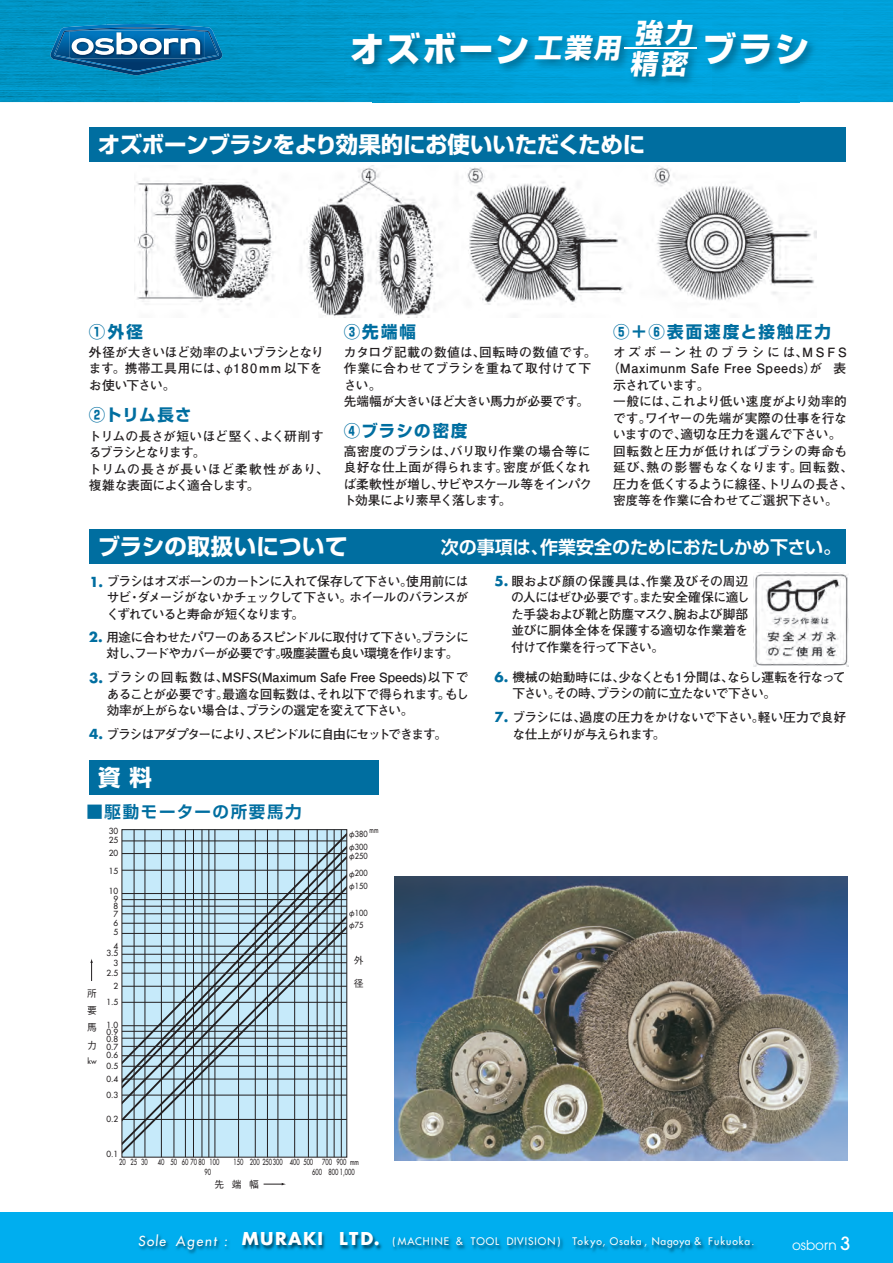
<style>
.page{position:relative;width:893px;height:1263px;background:#fff}
.page>*{position:absolute;margin:0;border:0;box-sizing:border-box;transform-origin:0 0}
.t1{font:800 34.5px "Shin Go Pro";letter-spacing:.05em;color:#fff}
.t2{font:700 27px/31.5px "Shin Go Pro";color:#fff}
.t3{font:700 22.5px "Shin Go Pro";letter-spacing:-.015em;color:#fff}
.t4{font:700 22.5px "Shin Go Pro";letter-spacing:.02em;color:#fff}
.t5{font:700 18px "Shin Go Pro De";color:#fff}
.t6{font:700 16.5px "Shin Go Pro";letter-spacing:.115em;color:#006ea0}
.t7{font:700 16.5px "Shin Go Pro De";letter-spacing:.1em;color:#006ea0}
.t8{font:700 16.5px "Shin Go Pro";letter-spacing:.075em;color:#006ea0}
.t9{font:13.5px "Avant Garde";color:#fff}
.t10{font:700 12.75px/16.5px "Futo Go B101 Pro";letter-spacing:-.035em;color:#231f20;text-align:justify}
.t11{font:700 12.75px/16.5px "Futo Go B101 Pro";letter-spacing:-.07em;color:#231f20;text-align:center}
.t12{font:700 12.75px/16.5px "Futo Go B101 Pro";letter-spacing:.01em;color:#231f20}
.t13{font:700 12.75px/16.5px "Futo Go B101 Pro";letter-spacing:-.01em;color:#231f20}
.t14{font:700 12.75px/16.5px "Futo Go B101 Pro";letter-spacing:-.06em;color:#231f20}
.t15{font:700 12.75px "Futo Go B101 Pro";color:#231f20}
.t16{font:700 12.75px "Futo Go B101 Pro";letter-spacing:-.09em;color:#231f20}
.t17{font:700 12.75px "Futo Go B101 Pro";letter-spacing:.04em;color:#231f20}
.t18{font:700 12.75px "Futo Go B101 Pro";letter-spacing:.05em;color:#231f20}
.t19{font:700 12.75px "Futo Go B101 Pro";letter-spacing:.015em;color:#231f20}
.t20{font:700 12.75px "Futo Go B101 Pro";letter-spacing:.215em;color:#231f20}
.t21{font:700 12.75px "Futo Go B101 Pro";letter-spacing:-.065em;color:#231f20}
.t22{font:10.2px "Futura";letter-spacing:.095em;color:#fff}
.t23{font:500 9.9px/17.2px "Gothic BBB Pro";color:#231f20;text-align:justify}
.t24{font:8.25px "Futura";color:#231f20;scale:.7 1}
.t25{font:8.25px/7.9px "Futura";color:#231f20}
.t26{font:8.25px/9.4px "Futura";color:#231f20;scale:.9 1}
.t27{font:7.65px "Futura";color:#231f20}
.s1{font-weight:700;font-size:27px}
.s2{font-family:"Gothic BBB Pro";font-weight:500}
.s3{font-family:"Futura";font-size:13.5px;color:#006ea0}
.s4{font-size:13.5px}
.s5{font-weight:700;font-size:17.25px}
.s6{font-weight:500;font-size:18px}
</style>
<div class="page">
<img style="left:134px;top:165px;width:682px;height:153px">
<img style="left:753px;top:572px;width:95px;height:94px">
<svg style="left:90px;top:959px;width:3px;height:22px"></svg>
<svg style="left:264px;top:1183px;width:22px;height:2px"></svg>
<div style="left:89px;top:128px;width:757px;height:34px;background:#006ea0"></div>
<div style="left:89px;top:530px;width:757px;height:34px;background:#006ea0"></div>
<div style="left:89px;top:760px;width:290px;height:34px;background:#006ea0"></div>
<hr style="left:134px;top:830px;width:1px;height:327px;background:#231f20">
<hr style="left:145px;top:830px;width:1px;height:327px;background:#231f20">
<hr style="left:161px;top:830px;width:1px;height:327px;background:#231f20">
<hr style="left:174px;top:830px;width:1px;height:327px;background:#231f20">
<hr style="left:185px;top:830px;width:1px;height:327px;background:#231f20">
<hr style="left:193px;top:830px;width:1px;height:327px;background:#231f20">
<hr style="left:202px;top:830px;width:1px;height:327px;background:#231f20">
<hr style="left:209px;top:830px;width:1px;height:327px;background:#231f20">
<hr style="left:215px;top:830px;width:1px;height:327px;background:#231f20">
<hr style="left:238px;top:830px;width:1px;height:327px;background:#231f20">
<hr style="left:255px;top:830px;width:1px;height:327px;background:#231f20">
<hr style="left:267px;top:830px;width:1px;height:327px;background:#231f20">
<hr style="left:278px;top:830px;width:1px;height:327px;background:#231f20">
<hr style="left:294px;top:830px;width:1px;height:327px;background:#231f20">
<hr style="left:308px;top:830px;width:1px;height:327px;background:#231f20">
<hr style="left:317px;top:830px;width:1px;height:327px;background:#231f20">
<hr style="left:327px;top:830px;width:1px;height:327px;background:#231f20">
<hr style="left:334px;top:830px;width:1px;height:327px;background:#231f20">
<hr style="left:341px;top:830px;width:1px;height:327px;background:#231f20">
<svg style="left:122px;top:833px;width:225px;height:13px;fill:#c6eafa"></svg>
<svg style="left:122px;top:846px;width:225px;height:10px;fill:#c6eafa"></svg>
<svg style="left:122px;top:856px;width:225px;height:18px;fill:#c6eafa"></svg>
<svg style="left:122px;top:874px;width:225px;height:12px;fill:#c6eafa"></svg>
<svg style="left:122px;top:886px;width:225px;height:29px;fill:#c6eafa"></svg>
<svg style="left:122px;top:915px;width:225px;height:11px;fill:#c6eafa"></svg>
<svg style="left:122px;top:926px;width:225px;height:228px;fill:#c6eafa"></svg>
<img style="left:395px;top:877px;width:452px;height:283px">
<img style="left:0;top:0;width:106px;height:102px">
<img style="left:106px;top:0;width:787px;height:25px">
<img style="left:160px;top:25px;width:213px;height:77px">
<img style="left:799px;top:25px;width:94px;height:77px">
<img style="left:106px;top:75px;width:54px;height:27px">
<img style="left:373px;top:95px;width:426px;height:7px">
<img style="left:344px;top:13px;width:482px;height:82px">
<hr style="left:625px;top:48px;width:72px;height:1px;background:#fff">
<svg style="left:51px;top:24px;width:171px;height:51px"></svg>
<div style="left:0;top:1212px;width:893px;height:51px;background:#00aeef"></div>
<img style="left:139px;top:1233px;width:617px;height:21px">
<h2 class="t2" style="left:630px;top:14px;width:68px">強力精密</h2>
<h1 class="t1" style="left:350px;top:21px;width:307px">オズボーン<span class="s1">工業用　</span></h1>
<h1 class="t1" style="left:702px;top:22px;width:108px">ブラシ</h1>
<h3 class="t3" style="left:98px;top:127px;width:549px">オズボーンブラシをより効果的にお使いいただくために</h3>
<p class="t6" style="left:89px;top:318px;width:56px">①外径</p>
<p class="t10" style="left:89px;top:342px;width:237px">外径が大きいほど効率のよいブラシとなります。携帯工具用には、<span class="s2">φ</span>180mm 以下をお使い下さい。</p>
<p class="t6" style="left:89px;top:402px;width:104px">②トリム長さ</p>
<p class="t13" style="left:89px;top:426px;width:242px">トリムの長さが短いほど堅く、よく研削するブラシとなります。<br>トリムの長さが長いほど柔軟性があり、複雑な表面によく適合します。</p>
<p class="t6" style="left:344px;top:318px;width:74px">③先端幅</p>
<p class="t12" style="left:344px;top:342px;width:254px">カタログ記載の数値は、回転時の数値です。作業に合わせてブラシを重ねて取付けて下さい。<br>先端幅が大きいほど大きい馬力が必要です。</p>
<p class="t8" style="left:344px;top:417px;width:125px">④ブラシの密度</p>
<p class="t10" style="left:344px;top:441px;width:250px;text-align:left">高密度のブラシは、バリ取り作業の場合等に良好な仕上面が得られます。密度が低くなれば柔軟性が増し、サビやスケール等をインパクト効果により素早く落します。</p>
<p class="t6" style="left:613px;top:318px;width:219px">⑤＋⑥表面速度と接触圧力</p>
<p class="t20" style="left:613px;top:342px;width:235px">オズボーン社のブラシには、MSFS</p>
<p class="t17" style="left:607px;top:358px;width:241px">（Maximunm Safe Free Speeds）が 表</p>
<p class="t21" style="left:613px;top:375px;width:98px">示されています。</p>
<p class="t15" style="left:613px;top:391px;width:235px">一般には、これより低い速度がより効率的</p>
<p class="t15" style="left:613px;top:408px;width:236px">です。ワイヤーの先端が実際の仕事を行な</p>
<p class="t10" style="left:613px;top:424px;width:230px">いますので、適切な圧力を選んで下さい。</p>
<p class="t19" style="left:613px;top:441px;width:236px">回転数と圧力が低ければブラシの寿命も</p>
<p class="t18" style="left:613px;top:457px;width:242px">延び、熱の影響もなくなります。回転数、</p>
<p class="t10" style="left:613px;top:474px;width:242px">圧力を低くするように線径、トリムの長さ、</p>
<p class="t10" style="left:613px;top:490px;width:226px">密度等を作業に合わせてご選択下さい。</p>
<h3 class="t4" style="left:98px;top:529px;width:251px">ブラシの取扱いについて</h3>
<h3 class="t5" style="left:441px;top:532px;width:402px">次の事項は、作業安全のためにおたしかめ下さい。</h3>
<p class="t10" style="left:107px;top:571px;width:363px;text-indent:-17px"><span class="s3">1.</span> ブラシはオズボーンのカートンに入れて保存して下さい。使用前にはサビ・ダメージがないかチェックして下さい。ホイールのバランスがくずれていると寿命が短くなります。</p>
<p class="t11" style="left:89px;top:627px;width:382px"><span class="s3">2.</span> 用途に合わせたパワーのあるスピンドルに取付けて下さい。ブラシに対し、フードやカバーが必要です。吸塵装置も良い環境を作ります。</p>
<p class="t10" style="left:107px;top:667px;width:364px;text-indent:-18px"><span class="s3">3.</span> ブラシの回転数は、MSFS(Maximum Safe Free Speeds)以下であることが必要です。最適な回転数は、それ以下で得られます。もし効率が上がらない場合は、ブラシの選定を変えて下さい。</p>
<p class="t16" style="left:89px;top:724px;width:359px"><span class="s3">4.</span> ブラシはアダプターにより、スピンドルに自由にセットできます。</p>
<h3 class="t3" style="left:98px;top:759px;width:55px">資 料</h3>
<p class="t7" style="left:86px;top:798px;width:217px">■駆動モーターの所要馬力</p>
<p class="t23" style="left:87px;top:983px;width:11px">所要馬力</p>
<p class="t27" style="left:87px;top:1056px;width:11px">kw</p>
<p class="t25" style="left:109px;top:826px;width:11px;line-height:9.3px">30<br>25</p>
<p class="t25" style="left:109px;top:844px;width:11px;line-height:17.2px">20<br>15</p>
<p class="t25" style="left:109px;top:887px;width:11px;text-align:center">10<br>9<br>8<br>7<br>6</p>
<p class="t25" style="left:113px;top:925px;width:6px;line-height:13.8px">5<br>4</p>
<p class="t25" style="left:106px;top:949px;width:13px;line-height:9.1px;text-align:right">3.5<br>3</p>
<p class="t25" style="left:106px;top:966px;width:13px;line-height:13.4px;text-align:right">2.5<br>2</p>
<p class="t25" style="left:106px;top:998px;width:13px">1.5</p>
<p class="t25" style="left:106px;top:1021px;width:13px;line-height:7.1px;text-align:justify">1.0<br>0.9<br>0.8</p>
<p class="t25" style="left:106px;top:1042px;width:13px;line-height:8.7px">0.7<br>0.6</p>
<p class="t25" style="left:106px;top:1060px;width:13px;line-height:12.6px">0.5<br>0.4</p>
<p class="t25" style="left:106px;top:1090px;width:13px">0.3</p>
<p class="t25" style="left:106px;top:1115px;width:13px">0.2</p>
<p class="t25" style="left:106px;top:1150px;width:13px">0.1</p>
<p class="t26" style="left:348px;top:829px;width:24px"><span class="s2">φ</span>380</p>
<p class="t24" style="left:370px;top:825px;width:14px">mm</p>
<p class="t26" style="left:348px;top:842px;width:24px"><span class="s2">φ</span>300 <span class="s2">φ</span>250</p>
<p class="t26" style="left:348px;top:867px;width:24px;line-height:12.1px"><span class="s2">φ</span>200 <span class="s2">φ</span>150</p>
<p class="t26" style="left:348px;top:907px;width:24px;line-height:11.6px"><span class="s2">φ</span>100 <span class="s2">φ</span>75</p>
<p class="t23" style="left:354px;top:950px;width:11px">外</p>
<p class="t23" style="left:354px;top:973px;width:11px">径</p>
<p class="t24" style="left:119px;top:1157px;width:145px">20 25 30 40 50 60 70 80 100</p>
<p class="t24" style="left:233px;top:1157px;width:116px">150 200 250300 400 500</p>
<p class="t24" style="left:205px;top:1166px;width:11px">90</p>
<p class="t24" style="left:312px;top:1166px;width:62px">600 800 1,000</p>
<p class="t24" style="left:322px;top:1157px;width:54px">700 900 mm</p>
<p class="t23" style="left:215px;top:1174px;width:46px">先端幅</p>
<p class="t10" style="left:511px;top:571px;width:240px;text-align:left;text-indent:-17px"><span class="s3">5.</span> 眼および顔の保護具は、作業及びその周辺の人にはぜひ必要です。また安全確保に適した手袋および靴と防塵マスク、腕および脚部並びに胴体全体を保護する適切な作業着を付けて作業を行って下さい。</p>
<p class="t14" style="left:512px;top:667px;width:335px;text-indent:-18px"><span class="s3">6.</span> 機械の始動時には、少なくとも１分間は、ならし運転を行なって下さい。その時、ブラシの前に立たないで下さい。</p>
<p class="t10" style="left:512px;top:707px;width:335px;text-indent:-18px"><span class="s3">7.</span> ブラシには、過度の圧力をかけないで下さい。軽い圧力で良好な仕上がりが与えられます。</p>
<p class="t22" style="left:138px;top:1235px;width:617px"><span class="s4">Sole Agent :</span> <span class="s5">MURAKI LTD.</span> ( MACHINE &amp; TOOL DIVISION) Tokyo, Osaka , Nagoya &amp; Fukuoka.</p>
<p class="t9" style="left:792px;top:1237px;width:60px">osborn <span class="s6">3</span></p>
</div>
